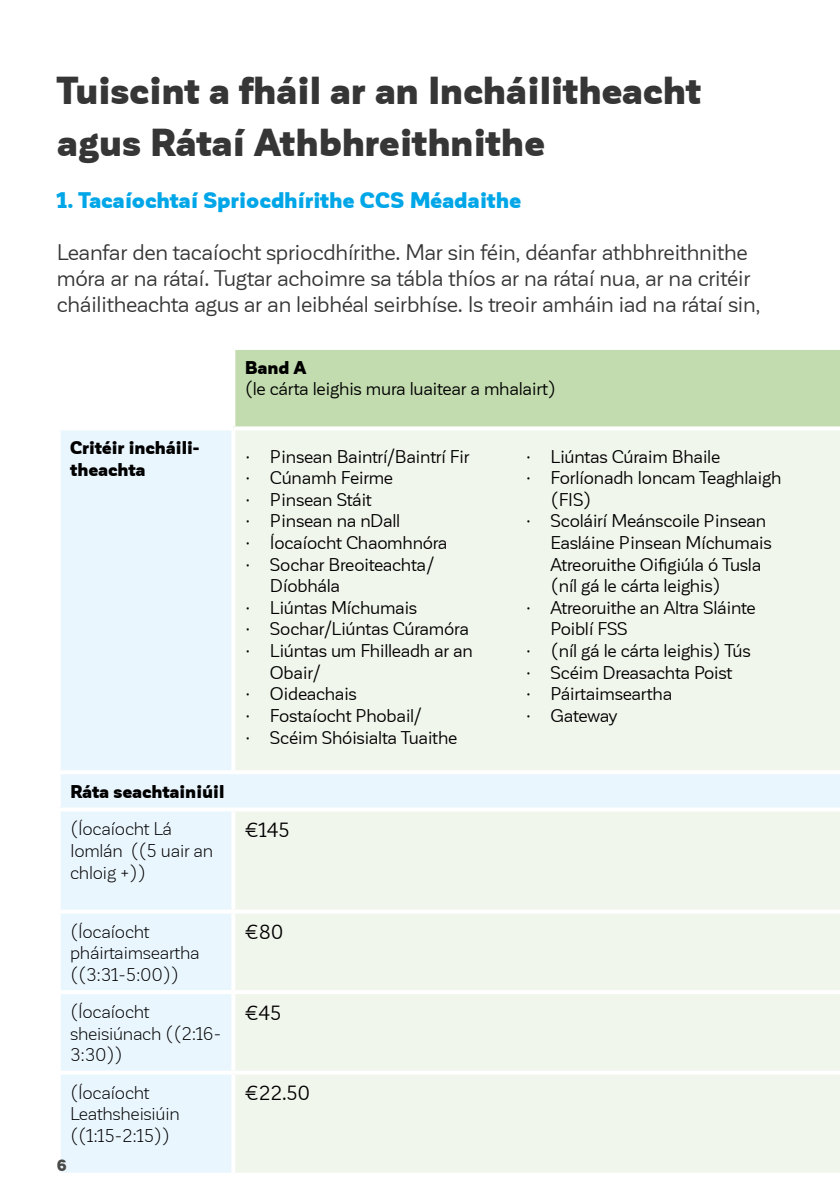
<style>
.page{position:relative;width:840px;height:1191px;background:#fff}
.page>*{position:absolute;margin:0;border:0;box-sizing:border-box;transform-origin:0 0}
.t1{font:900 38px/52px "Corporative Sans";letter-spacing:-.01em;color:#373636}
.t2{font:22px/26px "Corporative Sans";letter-spacing:-.01em;color:#373636}
.t3{font:900 22px "Corporative Sans";letter-spacing:-.01em;color:#00a6e7}
.t4{font:20px "Corporative Sans";letter-spacing:-.005em;color:#000}
.t5{font:18px "Corporative Sans";letter-spacing:-.01em;color:#000}
.t6{font:18px/21.6px "Corporative Sans";letter-spacing:-.015em;color:#000}
.t7{font:900 18px/21.6px "Corporative Sans";letter-spacing:-.01em;color:#000}
.t8{font:900 16px "Corporative Sans";color:#4a4a49}
</style>
<div class="page">
<div style="left:233px;top:348px;width:606px;height:80px;background:#c2dbaf"></div>
<div style="left:61px;top:430px;width:172px;height:742px;background:#eaf6fe"></div>
<div style="left:233px;top:430px;width:606px;height:742px;background:#f1f6ec"></div>
<hr style="left:233px;top:346px;width:606px;height:4px;background:#fff">
<hr style="left:231px;top:350px;width:4px;height:76px;background:#fff">
<svg style="left:233px;top:426px;width:606px;height:3px;fill:#fff"></svg>
<hr style="left:231px;top:430px;width:4px;height:340px;background:#fff">
<hr style="left:57px;top:770px;width:176px;height:4px;background:#fff">
<hr style="left:233px;top:770px;width:606px;height:4px;background:#fff">
<hr style="left:57px;top:807px;width:176px;height:4px;background:#fff">
<hr style="left:233px;top:807px;width:606px;height:4px;background:#fff">
<hr style="left:231px;top:811px;width:4px;height:98px;background:#fff">
<svg style="left:61px;top:909px;width:172px;height:4px"></svg>
<hr style="left:233px;top:909px;width:606px;height:4px;background:#fff">
<hr style="left:231px;top:913px;width:4px;height:77px;background:#fff">
<hr style="left:57px;top:990px;width:176px;height:4px;background:#fff">
<hr style="left:233px;top:990px;width:606px;height:4px;background:#fff">
<hr style="left:231px;top:994px;width:4px;height:76px;background:#fff">
<svg style="left:61px;top:1070px;width:172px;height:4px"></svg>
<hr style="left:233px;top:1070px;width:606px;height:4px;background:#fff">
<hr style="left:231px;top:1074px;width:4px;height:98px;background:#fff">
<svg style="left:61px;top:1172px;width:170px;height:1px"></svg>
<svg style="left:235px;top:1172px;width:604px;height:1px"></svg>
<h1 class="t1" style="left:57px;top:65px;width:646px">Tuiscint a fháil ar an Incháilitheacht agus Rátaí Athbhreithnithe</h1>
<p class="t3" style="left:57px;top:188px;width:466px">1. Tacaíochtaí Spriocdhírithe CCS Méadaithe</p>
<p class="t2" style="left:57px;top:240px;width:704px">Leanfar den tacaíocht spriocdhírithe. Mar sin féin, déanfar athbhreithnithe móra ar na rátaí. Tugtar achoimre sa tábla thíos ar na rátaí nua, ar na critéir cháilitheachta agus ar an leibhéal seirbhíse. Is treoir amháin iad na rátaí sin,</p>
<p class="t7" style="left:70px;top:437px;width:131px">Critéir incháili&shy;theachta</p>
<p class="t7" style="left:244px;top:357px;width:63px">Band A</p>
<p class="t5" style="left:244px;top:380px;width:313px">(le cárta leighis mura luaitear a mhalairt)</p>
<p class="t5" style="left:246px;top:447px;width:225px">· Pinsean Baintrí/Baintrí Fir</p>
<p class="t5" style="left:246px;top:468px;width:149px">· Cúnamh Feirme</p>
<p class="t5" style="left:246px;top:490px;width:127px">· Pinsean Stáit</p>
<p class="t5" style="left:246px;top:511px;width:156px">· Pinsean na nDall</p>
<p class="t5" style="left:246px;top:533px;width:203px">· Íocaíocht Chaomhnóra</p>
<p class="t5" style="left:246px;top:555px;width:189px">· Sochar Breoiteachta/</p>
<p class="t5" style="left:270px;top:576px;width:72px">Díobhála</p>
<p class="t5" style="left:246px;top:598px;width:173px">· Liúntas Míchumais</p>
<p class="t5" style="left:246px;top:619px;width:224px">· Sochar/Liúntas Cúramóra</p>
<p class="t5" style="left:246px;top:641px;width:228px">· Liúntas um Fhilleadh ar an</p>
<p class="t5" style="left:270px;top:663px;width:52px">Obair/</p>
<p class="t5" style="left:246px;top:684px;width:112px">· Oideachais</p>
<p class="t5" style="left:246px;top:706px;width:177px">· Fostaíocht Phobail/</p>
<p class="t5" style="left:246px;top:727px;width:213px">· Scéim Shóisialta Tuaithe</p>
<p class="t5" style="left:526px;top:447px;width:195px">· Liúntas Cúraim Bhaile</p>
<p class="t5" style="left:526px;top:468px;width:256px">· Forlíonadh Ioncam Teaghlaigh</p>
<p class="t5" style="left:550px;top:490px;width:42px">(FIS)</p>
<p class="t5" style="left:526px;top:511px;width:241px">· Scoláirí Meánscoile Pinsean</p>
<p class="t5" style="left:550px;top:533px;width:222px">Easláine Pinsean Míchumais</p>
<p class="t5" style="left:550px;top:555px;width:212px">Atreoruithe Oifigiúla ó Tusla</p>
<p class="t5" style="left:550px;top:576px;width:172px">(níl gá le cárta leighis)</p>
<p class="t5" style="left:526px;top:598px;width:231px">· Atreoruithe an Altra Sláinte</p>
<p class="t5" style="left:550px;top:619px;width:78px">Poiblí FSS</p>
<p class="t5" style="left:526px;top:641px;width:225px">· (níl gá le cárta leighis) Tús</p>
<p class="t5" style="left:526px;top:663px;width:207px">· Scéim Dreasachta Poist</p>
<p class="t5" style="left:526px;top:684px;width:147px">· Páirtaimseartha</p>
<p class="t5" style="left:526px;top:706px;width:92px">· Gateway</p>
<p class="t7" style="left:70px;top:781px;width:156px">Ráta seachtainiúil</p>
<p class="t6" style="left:70px;top:818px;width:144px">(Íocaíocht Lá<br>Iomlán ((5 uair an chloig +))</p>
<p class="t4" style="left:244px;top:819px;width:47px">€145</p>
<p class="t6" style="left:70px;top:920px;width:131px">(Íocaíocht pháirtaimseartha ((3:31-5:00))</p>
<p class="t4" style="left:244px;top:921px;width:40px">€80</p>
<p class="t6" style="left:70px;top:1001px;width:152px">(Íocaíocht sheisiúnach ((2:16-<br>3:30))</p>
<p class="t4" style="left:244px;top:1002px;width:38px">€45</p>
<p class="t6" style="left:70px;top:1081px;width:111px">(Íocaíocht<br>Leathsheisiúin ((1:15-2:15))</p>
<p class="t4" style="left:244px;top:1082px;width:67px">€22.50</p>
<p class="t8" style="left:57px;top:1156px;width:12px">6</p>
</div>
